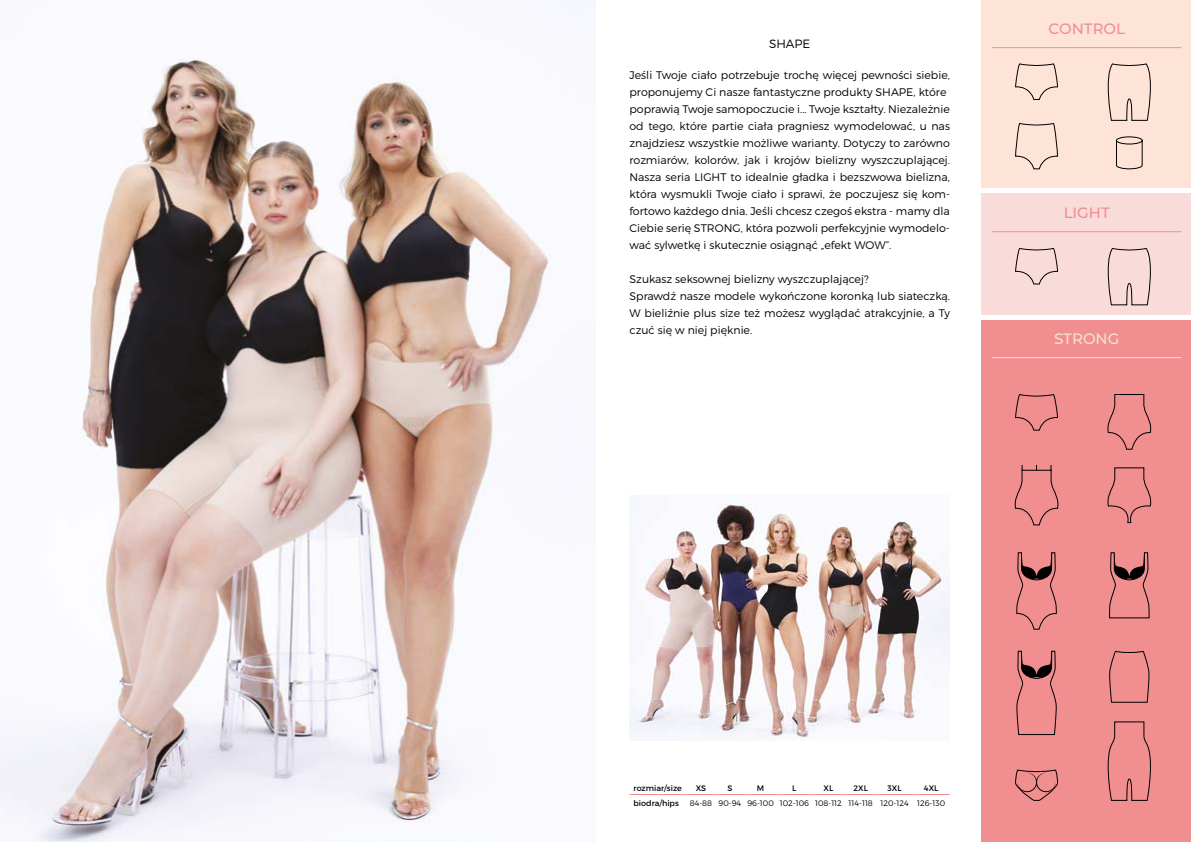
<style>
.page{position:relative;width:1191px;height:842px;background:#fff}
.page>*{position:absolute;margin:0;border:0;box-sizing:border-box;transform-origin:0 0}
.t1{font:500 15px "Montserrat";color:#f18e90}
.t2{font:500 15px "Montserrat";color:#f4e0d1}
.t3{font:300 12px "Montserrat";color:#000}
.t4{font:300 11px/17px "Montserrat";color:#000}
.t5{font:300 8px "Montserrat";color:#000}
.t6{font:8px "Montserrat";color:#000}
</style>
<div class="page">
<img style="left:0;top:0;width:595px;height:842px">
<div style="left:981px;top:193px;width:210px;height:122px;background:#f9dcda"></div>
<div style="left:981px;top:0;width:210px;height:187px;background:#fde4d7"></div>
<div style="left:981px;top:320px;width:210px;height:522px;background:#f18e90"></div>
<hr style="left:992px;top:357px;width:189px;height:1px;background:#f4e0d1">
<hr style="left:992px;top:231px;width:189px;height:1px;background:#f18e90">
<hr style="left:992px;top:47px;width:189px;height:1px;background:#f18e90">
<svg style="left:1015px;top:247px;width:43px;height:38px"></svg>
<svg style="left:1015px;top:63px;width:43px;height:37px"></svg>
<svg style="left:1107px;top:247px;width:44px;height:59px"></svg>
<svg style="left:1107px;top:63px;width:44px;height:58px"></svg>
<svg style="left:1015px;top:394px;width:43px;height:37px"></svg>
<svg style="left:1107px;top:394px;width:45px;height:56px"></svg>
<svg style="left:1107px;top:467px;width:45px;height:57px"></svg>
<svg style="left:1014px;top:465px;width:45px;height:61px"></svg>
<svg style="left:1015px;top:769px;width:43px;height:32px"></svg>
<svg style="left:1109px;top:552px;width:41px;height:67px"></svg>
<svg style="left:1016px;top:651px;width:41px;height:84px"></svg>
<svg style="left:1016px;top:552px;width:41px;height:78px"></svg>
<svg style="left:1109px;top:651px;width:41px;height:52px"></svg>
<svg style="left:1107px;top:721px;width:44px;height:80px"></svg>
<hr style="left:629px;top:794px;width:57px;height:1px;background:#f18e90">
<svg style="left:686px;top:794px;width:58px;height:1px"></svg>
<hr style="left:744px;top:794px;width:32px;height:1px;background:#f18e90">
<hr style="left:776px;top:794px;width:36px;height:1px;background:#f18e90">
<hr style="left:812px;top:794px;width:32px;height:1px;background:#f18e90">
<hr style="left:844px;top:794px;width:32px;height:1px;background:#f18e90">
<hr style="left:876px;top:794px;width:36px;height:1px;background:#f18e90">
<hr style="left:912px;top:794px;width:37px;height:1px;background:#f18e90">
<img style="left:629px;top:496px;width:321px;height:245px">
<svg style="left:1116px;top:136px;width:27px;height:34px"></svg>
<svg style="left:1015px;top:123px;width:43px;height:47px"></svg>
<p class="t3" style="left:769px;top:36px;width:43px">SHAPE</p>
<p class="t4" style="left:629px;top:66px;width:322px">Jeśli Twoje ciało potrzebuje trochę więcej pewności siebie, proponujemy Ci nasze fantastyczne produkty SHAPE, które poprawią Twoje samopoczucie i... Twoje kształty. Niezależnie od tego, które partie ciała pragniesz wymodelować, u nas znajdziesz wszystkie możliwe warianty. Dotyczy to zarówno rozmiarów, kolorów, jak i krojów bielizny wyszczuplającej.<br>Nasza seria LIGHT to idealnie gładka i bezszwowa bielizna, która wysmukli Twoje ciało i sprawi, że poczujesz się kom&shy;fortowo każdego dnia. Jeśli chcesz czegoś ekstra - mamy dla Ciebie serię STRONG, która pozwoli perfekcyjnie wymodelo&shy;wać sylwetkę i skutecznie osiągnąć „efekt WOW”.</p>
<p class="t4" style="left:629px;top:270px;width:322px">Szukasz seksownej bielizny wyszczuplającej?<br>Sprawdź nasze modele wykończone koronką lub siateczką.<br>W bieliźnie plus size też możesz wyglądać atrakcyjnie, a Ty czuć się w niej pięknie.</p>
<h1 class="t1" style="left:1048px;top:18px;width:78px">CONTROL</h1>
<h1 class="t1" style="left:1063px;top:203px;width:48px">LIGHT</h1>
<h1 class="t2" style="left:1054px;top:328px;width:67px">STRONG</h1>
<p class="t6" style="left:633px;top:783px;width:50px">rozmiar/size</p>
<p class="t6" style="left:695px;top:783px;width:12px">XS</p>
<p class="t6" style="left:727px;top:783px;width:6px">S</p>
<p class="t6" style="left:757px;top:783px;width:9px">M</p>
<p class="t6" style="left:792px;top:783px;width:6px">L</p>
<p class="t6" style="left:823px;top:783px;width:11px">XL</p>
<p class="t6" style="left:853px;top:783px;width:16px">2XL</p>
<p class="t6" style="left:887px;top:783px;width:16px">3XL</p>
<p class="t6" style="left:924px;top:783px;width:16px">4XL</p>
<p class="t6" style="left:633px;top:798px;width:47px">biodra/hips</p>
<p class="t5" style="left:690px;top:798px;width:257px">84-88 90-94 96-100 102-106 108-112 114-118 120-124 126-130</p>
</div>
